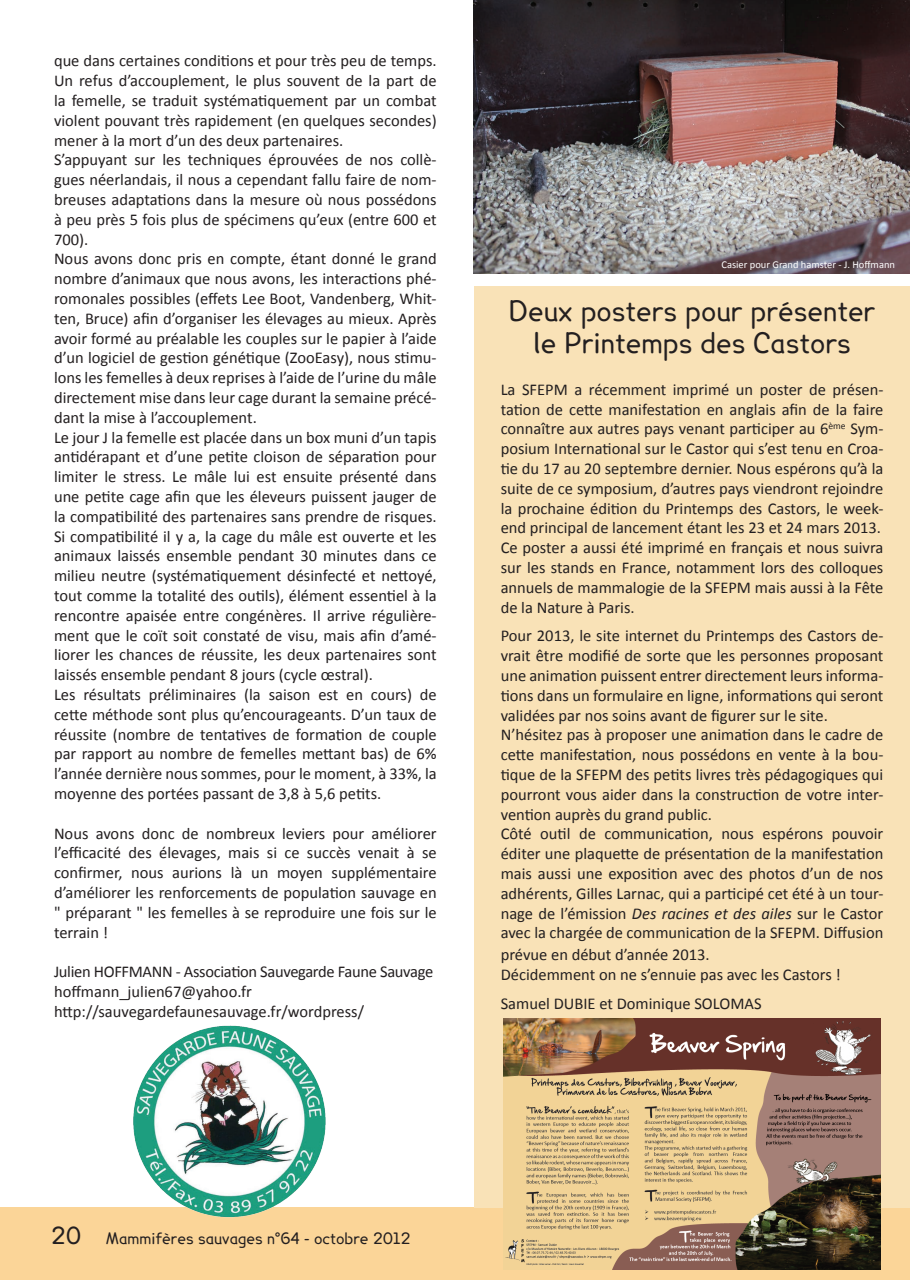
<style>
.page{position:relative;width:910px;height:1280px;background:#fff}
.page>*{position:absolute;margin:0;border:0;box-sizing:border-box;transform-origin:0 0}
.t1{font:27px/32.4px "Lexia";color:#231f20;text-align:center}
.t2{font:22.5px "Lexia";color:#231f20}
.t3{font:16.5px/19.8px "Calibri";color:#231f20;text-align:justify}
.t4{font:16.5px "Calibri";letter-spacing:-.02em;color:#231f20}
.t5{font:15px "Lexia";color:#231f20}
.t6{font:10.5px "Calibri";color:#fff}
.s1{font-style:italic}
</style>
<div class="page">
<div style="left:0;top:1208px;width:910px;height:72px;background:#fbd598"></div>
<img style="left:474px;top:0;width:436px;height:273px">
<img style="left:129px;top:1025px;width:210px;height:193px">
<div style="left:474px;top:286px;width:436px;height:922px;background:#f9e2b7"></div>
<img style="left:503px;top:1018px;width:378px;height:252px">
<p class="t3" style="left:54px;top:51px;width:384px">que dans certaines conditions et pour très peu de temps.<br>Un refus d’accouplement, le plus souvent de la part de la femelle, se traduit systématiquement par un combat violent pouvant très rapidement (en quelques secondes) mener à la mort d’un des deux partenaires.</p>
<p class="t3" style="left:54px;top:150px;width:384px">S’appuyant sur les techniques éprouvées de nos collè&shy;gues néerlandais, il nous a cependant fallu faire de nom&shy;breuses adaptations dans la mesure où nous possédons à peu près 5 fois plus de spécimens qu’eux (entre 600 et 700).</p>
<p class="t3" style="left:54px;top:249px;width:384px">Nous avons donc pris en compte, étant donné le grand nombre d’animaux que nous avons, les interactions phé&shy;romonales possibles (effets Lee Boot, Vandenberg, Whit&shy;ten, Bruce) afin d’organiser les élevages au mieux. Après avoir formé au préalable les couples sur le papier à l’aide d’un logiciel de gestion génétique (ZooEasy), nous stimu&shy;lons les femelles à deux reprises à l’aide de l’urine du mâle directement mise dans leur cage durant la semaine précé&shy;dant la mise à l’accouplement.</p>
<p class="t3" style="left:54px;top:427px;width:384px">Le jour J la femelle est placée dans un box muni d’un tapis antidérapant et d’une petite cloison de séparation pour limiter le stress. Le mâle lui est ensuite présenté dans une petite cage afin que les éleveurs puissent jauger de la compatibilité des partenaires sans prendre de risques.<br>Si compatibilité il y a, la cage du mâle est ouverte et les animaux laissés ensemble pendant 30 minutes dans ce milieu neutre (systématiquement désinfecté et nettoyé, tout comme la totalité des outils), élément essentiel à la rencontre apaisée entre congénères. Il arrive régulière&shy;ment que le coït soit constaté de visu, mais afin d’amé&shy;liorer les chances de réussite, les deux partenaires sont laissés ensemble pendant 8 jours (cycle œstral).</p>
<p class="t3" style="left:54px;top:685px;width:384px">Les résultats préliminaires (la saison est en cours) de cette méthode sont plus qu’encourageants. D’un taux de réussite (nombre de tentatives de formation de couple par rapport au nombre de femelles mettant bas) de 6% l’année dernière nous sommes, pour le moment, à 33%, la moyenne des portées passant de 3,8 à 5,6 petits.</p>
<p class="t3" style="left:54px;top:823px;width:384px">Nous avons donc de nombreux leviers pour améliorer l’efficacité des élevages, mais si ce succès venait à se confirmer, nous aurions là un moyen supplémentaire d’améliorer les renforcements de population sauvage en " préparant " les femelles à se reproduire une fois sur le terrain !</p>
<p class="t4" style="left:54px;top:961px;width:381px">Julien HOFFMANN - Association Sauvegarde Faune Sauvage</p>
<p class="t3" style="left:54px;top:982px;width:200px">hoffmann_julien67@yahoo.fr</p>
<p class="t3" style="left:54px;top:1001px;width:312px">http://sauvegardefaunesauvage.fr/wordpress/</p>
<p class="t6" style="left:721px;top:257px;width:175px">Casier pour Grand hamster - J. Hoffmann</p>
<p class="t1" style="left:509px;top:294px;width:368px">Deux posters pour présenter le Printemps des Castors</p>
<p class="t3" style="left:501px;top:379px;width:384px">La SFEPM a récemment imprimé un poster de présen&shy;tation de cette manifestation en anglais afin de la faire connaître aux autres pays venant participer au 6<sup>ème</sup> Sym&shy;posium International sur le Castor qui s’est tenu en Croa&shy;tie du 17 au 20 septembre dernier. Nous espérons qu’à la suite de ce symposium, d’autres pays viendront rejoindre la prochaine édition du Printemps des Castors, le week&shy;end principal de lancement étant les 23 et 24 mars 2013.</p>
<p class="t3" style="left:501px;top:538px;width:384px">Ce poster a aussi été imprimé en français et nous suivra sur les stands en France, notamment lors des colloques annuels de mammalogie de la SFEPM mais aussi à la Fête de la Nature à Paris.</p>
<p class="t3" style="left:501px;top:626px;width:384px">Pour 2013, le site internet du Printemps des Castors de&shy;vrait être modifié de sorte que les personnes proposant une animation puissent entrer directement leurs informa&shy;tions dans un formulaire en ligne, informations qui seront validées par nos soins avant de figurer sur le site.</p>
<p class="t3" style="left:501px;top:725px;width:384px">N’hésitez pas à proposer une animation dans le cadre de cette manifestation, nous possédons en vente à la bou&shy;tique de la SFEPM des petits livres très pédagogiques qui pourront vous aider dans la construction de votre inter&shy;vention auprès du grand public.</p>
<p class="t3" style="left:501px;top:824px;width:384px">Côté outil de communication, nous espérons pouvoir éditer une plaquette de présentation de la manifestation mais aussi une exposition avec des photos d’un de nos adhérents, Gilles Larnac, qui a participé cet été à un tour&shy;nage de l’émission <span class="s1">Des racines et des ailes</span> sur le Castor avec la chargée de communication de la SFEPM. Diffusion</p>
<p class="t3" style="left:501px;top:945px;width:211px">prévue en début d’année 2013.</p>
<p class="t3" style="left:501px;top:964px;width:342px">Décidemment on ne s’ennuie pas avec les Castors !</p>
<p class="t3" style="left:501px;top:993px;width:262px">Samuel DUBIE et Dominique SOLOMAS</p>
<p class="t2" style="left:51px;top:1220px;width:32px">20</p>
<p class="t5" style="left:106px;top:1228px;width:306px">Mammifères sauvages n°64 - octobre 2012</p>
</div>
